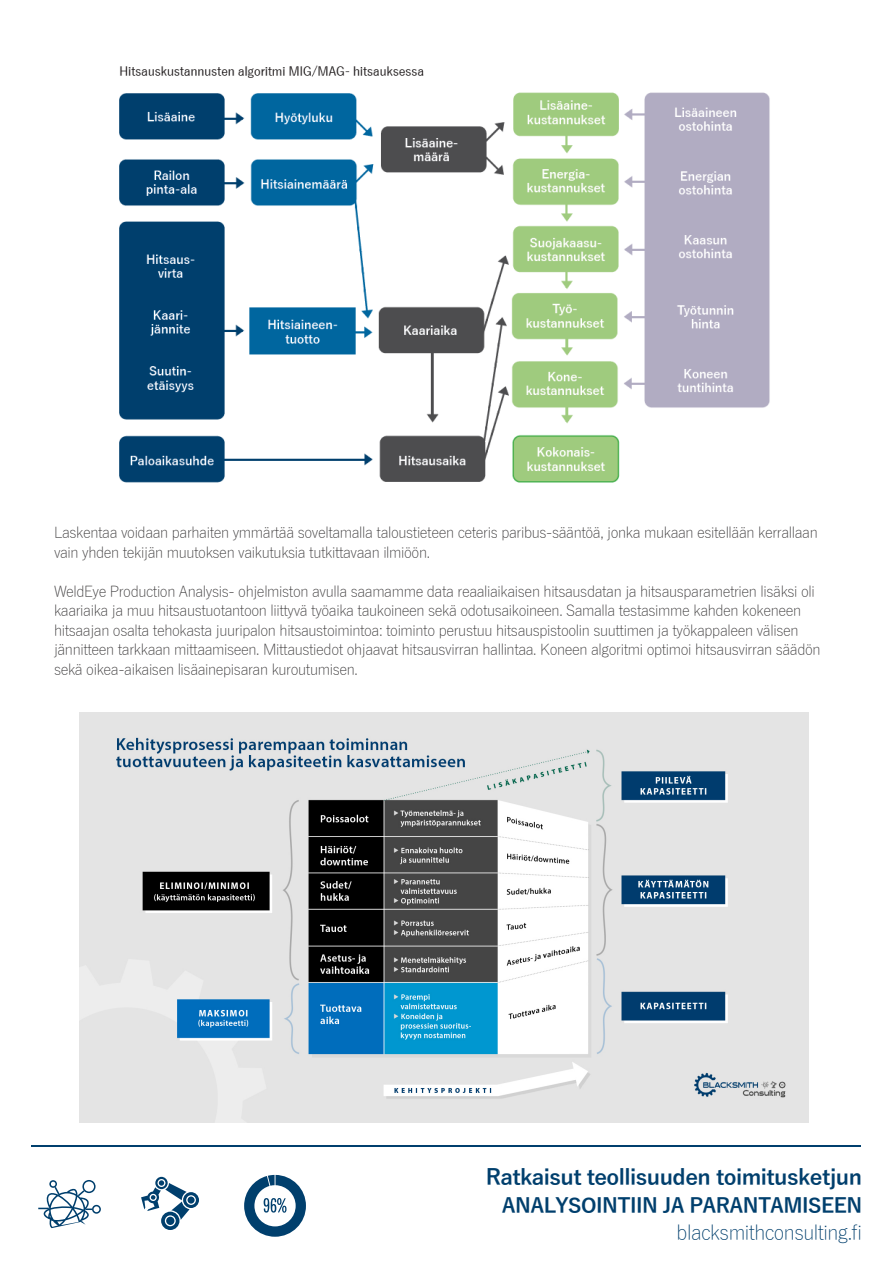
<style>
.page{position:relative;width:893px;height:1263px;background:#fff}
.page>*{position:absolute;margin:0;border:0;box-sizing:border-box;transform-origin:0 0}
.t1{font:700 21.6px "Yu Gothic";letter-spacing:-.025em;color:#003f6d}
.t2{font:700 20.25px/27px "Yu Gothic";letter-spacing:-.025em;color:#003f6d;text-align:right}
.t3{font:300 15px/19.5px "Yu Gothic";letter-spacing:-.025em;color:#312f30}
.s1{font-weight:300}
</style>
<div class="page">
<svg style="left:141px;top:1177px;width:58px;height:53px"></svg>
<svg style="left:244px;top:1175px;width:62px;height:62px"></svg>
<svg style="left:38px;top:1180px;width:63px;height:48px"></svg>
<hr style="left:32px;top:1145px;width:829px;height:2px;background:#003f6d">
<img style="left:119px;top:65px;width:651px;height:418px">
<img style="left:79px;top:712px;width:729px;height:410px">
<p class="t3" style="left:54px;top:521px;width:765px">Laskentaa voidaan parhaiten ymmärtää soveltamalla taloustieteen ceteris paribus-sääntöä, jonka mukaan esitellään kerrallaan vain yhden tekijän muutoksen vaikutuksia tutkittavaan ilmiöön.</p>
<p class="t3" style="left:54px;top:580px;width:762px">WeldEye Production Analysis- ohjelmiston avulla saamamme data reaaliaikaisen hitsausdatan ja hitsausparametrien lisäksi oli kaariaika ja muu hitsaustuotantoon liittyvä työaika taukoineen sekä odotusaikoineen. Samalla testasimme kahden kokeneen hitsaajan osalta tehokasta juuripalon hitsaustoimintoa: toiminto perustuu hitsauspistoolin suuttimen ja työkappaleen välisen</p>
<p class="t3" style="left:54px;top:638px;width:768px">jännitteen tarkkaan mittaamiseen. Mittaustiedot ohjaavat hitsausvirran hallintaa. Koneen algoritmi optimoi hitsausvirran säädön</p>
<p class="t3" style="left:54px;top:658px;width:305px">sekä oikea-aikaisen lisäainepisaran kuroutumisen.</p>
<p class="t1" style="left:486px;top:1165px;width:378px">Ratkaisut teollisuuden toimitusketjun</p>
<p class="t2" style="left:502px;top:1192px;width:362px">ANALYSOINTIIN JA PARANTAMISEEN <span class="s1">blacksmithconsulting.fi</span></p>
</div>
